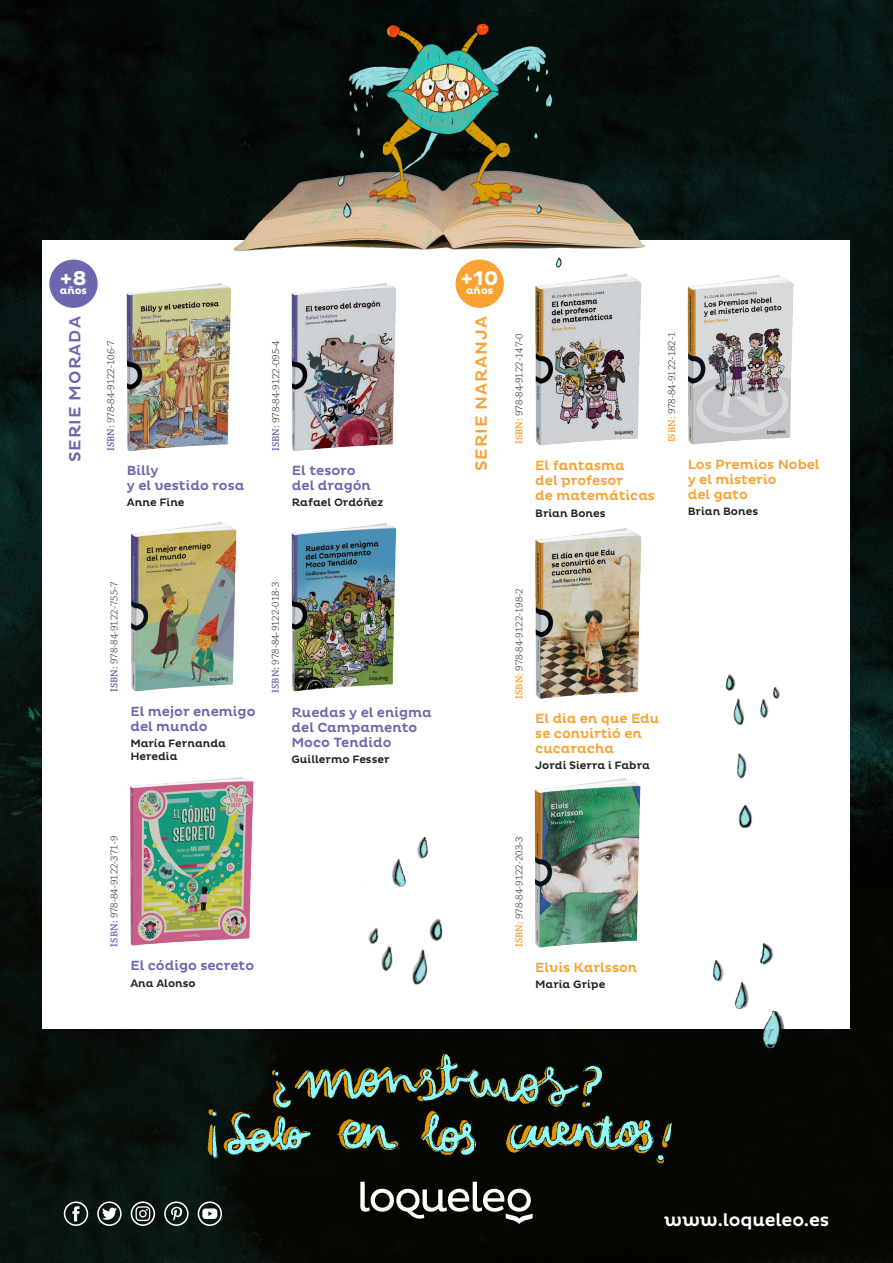
<style>
.page{position:relative;width:893px;height:1263px;background:#fff}
.page>*{position:absolute;margin:0;border:0;box-sizing:border-box;transform-origin:0 0}
.t1{font:700 20.25px "Pluto";color:#fff}
.t2{font:500 18px "Pluto";letter-spacing:-.01em;color:#fff}
.t3{font:500 16.5px "Pluto";letter-spacing:.055em;color:#f9a232}
.t4{font:500 16.5px "Pluto";letter-spacing:.055em;color:#6c67ae}
._00_titulo_libro_nar{font:500 13.5px/15px "Pluto";color:#f9a232}
._00_titulo_libro_mor{font:500 13.5px/15px "Pluto";color:#6c67ae}
._01_autor_libro{font:500 10.95px/12.3px "Pluto";color:#231f20}
._00_titulo_libro_nar-2{font:500 10.95px "Pluto";color:#231f20}
._04_texto_fichas_lib{font:300 10.5px "Chaparral Pro";color:#231f20}
.t5{font:700 10.5px "Pluto";color:#fff}
.s1{font-weight:600;color:#6c67ae}
.s2{font-weight:600;color:#f9a232}
</style>
<div class="page">
<img style="left:0;top:0;width:893px;height:1263px">
<div style="left:43px;top:240px;width:807px;height:789px;background:#fff"></div>
<img style="left:187px;top:1029px;width:512px;height:144px">
<img style="left:139px;top:0;width:614px;height:308px">
<svg style="left:360px;top:1182px;width:173px;height:42px"></svg>
<div style="left:131px;top:1201px;width:24px;height:25px;border:2px solid #fff;border-radius:50%"></div>
<svg style="left:135px;top:1206px;width:15px;height:15px"></svg>
<div style="left:198px;top:1201px;width:24px;height:25px;border:2px solid #fff;border-radius:50%"></div>
<svg style="left:202px;top:1208px;width:15px;height:11px"></svg>
<div style="left:64px;top:1201px;width:24px;height:25px;border:2px solid #fff;border-radius:50%"></div>
<svg style="left:72px;top:1206px;width:8px;height:15px"></svg>
<div style="left:97px;top:1201px;width:25px;height:25px;border:2px solid #fff;border-radius:50%"></div>
<svg style="left:102px;top:1207px;width:15px;height:13px"></svg>
<div style="left:164px;top:1201px;width:25px;height:25px;border:2px solid #fff;border-radius:50%"></div>
<svg style="left:171px;top:1206px;width:11px;height:15px"></svg>
<div style="left:49px;top:260px;width:49px;height:48px;background:#6c67ae;border-radius:50%"></div>
<div style="left:456px;top:260px;width:48px;height:48px;background:#f9a232;border-radius:50%"></div>
<img style="left:126px;top:270px;width:123px;height:181px">
<img style="left:272px;top:270px;width:142px;height:181px">
<img style="left:130px;top:522px;width:107px;height:170px">
<img style="left:291px;top:523px;width:106px;height:169px">
<img style="left:130px;top:777px;width:124px;height:169px">
<img style="left:534px;top:778px;width:107px;height:170px">
<img style="left:535px;top:528px;width:107px;height:171px">
<img style="left:517px;top:264px;width:143px;height:182px">
<img style="left:684px;top:266px;width:110px;height:179px">
<img style="left:725px;top:674px;width:55px;height:154px">
<img style="left:713px;top:943px;width:61px;height:58px">
<img style="left:368px;top:918px;width:75px;height:67px">
<img style="left:417px;top:836px;width:11px;height:21px">
<p class="t1" style="left:60px;top:266px;width:28px">+8</p>
<p class="t5" style="left:60px;top:284px;width:29px">años</p>
<p class="t4" style="left:66px;top:462px;width:147px;rotate:-90deg">SERIE MORADA</p>
<p class="_04_texto_fichas_lib" style="left:105px;top:451px;width:112px;rotate:-90deg"><span class="s1">ISBN:</span> 978-84-9122-106-7</p>
<p class="_00_titulo_libro_mor" style="left:127px;top:463px;width:119px">Billy<br>y el vestido rosa</p>
<p class="_01_autor_libro" style="left:127px;top:497px;width:59px">Anne Fine</p>
<p class="_04_texto_fichas_lib" style="left:270px;top:451px;width:112px;rotate:-90deg"><span class="s1">ISBN:</span> 978-84-9122-095-4</p>
<p class="_00_titulo_libro_mor" style="left:292px;top:463px;width:81px">El tesoro del dragón</p>
<p class="_01_autor_libro" style="left:292px;top:497px;width:93px">Rafael Ordóñez</p>
<p class="_04_texto_fichas_lib" style="left:109px;top:692px;width:112px;rotate:-90deg"><span class="s1">ISBN:</span> 978-84-9122-755-7</p>
<p class="_00_titulo_libro_mor" style="left:130px;top:704px;width:127px">El mejor enemigo del mundo</p>
<p class="_01_autor_libro" style="left:130px;top:738px;width:97px">María Fernanda<br>Heredia</p>
<p class="_04_texto_fichas_lib" style="left:270px;top:693px;width:112px;rotate:-90deg"><span class="s1">ISBN:</span> 978-84-9122-018-3</p>
<p class="_00_titulo_libro_mor" style="left:291px;top:705px;width:142px">Ruedas y el enigma del Campamento<br>Moco Tendido</p>
<p class="_01_autor_libro" style="left:291px;top:753px;width:100px">Guillermo Fesser</p>
<p class="_04_texto_fichas_lib" style="left:109px;top:946px;width:112px;rotate:-90deg"><span class="s1">ISBN:</span> 978-84-9122-371-9</p>
<p class="_00_titulo_libro_mor" style="left:130px;top:959px;width:125px">El código secreto</p>
<p class="_01_autor_libro" style="left:130px;top:977px;width:67px">Ana Alonso</p>
<p class="t1" style="left:461px;top:266px;width:39px">+10</p>
<p class="t5" style="left:466px;top:284px;width:29px">años</p>
<p class="t3" style="left:472px;top:471px;width:156px;rotate:-90deg">SERIE NARANJA</p>
<p class="_04_texto_fichas_lib" style="left:513px;top:444px;width:112px;rotate:-90deg"><span class="s2">ISBN:</span> 978-84-9122-147-0</p>
<p class="_00_titulo_libro_nar" style="left:535px;top:459px;width:121px">El fantasma<br>del profesor<br>de matemáticas</p>
<p class="_01_autor_libro" style="left:535px;top:507px;width:72px">Brian Bones</p>
<p class="_04_texto_fichas_lib" style="left:666px;top:442px;width:112px;rotate:-90deg"><span class="s2">ISBN:</span> 978-84-9122-182-1</p>
<p class="_00_titulo_libro_nar" style="left:688px;top:457px;width:133px">Los Premios Nobel y el misterio<br>del gato</p>
<p class="_00_titulo_libro_nar-2" style="left:688px;top:505px;width:72px">Brian Bones</p>
<p class="_04_texto_fichas_lib" style="left:513px;top:699px;width:112px;rotate:-90deg"><span class="s2">ISBN:</span> 978-84-9122-198-2</p>
<p class="_00_titulo_libro_nar" style="left:535px;top:711px;width:125px">El día en que Edu se convirtió en cucaracha</p>
<p class="_01_autor_libro" style="left:535px;top:759px;width:116px">Jordi Sierra i Fabra</p>
<p class="_04_texto_fichas_lib" style="left:513px;top:947px;width:112px;rotate:-90deg"><span class="s2">ISBN:</span> 978-84-9122-203-3</p>
<p class="_00_titulo_libro_nar" style="left:535px;top:960px;width:104px">Elvis Karlsson</p>
<p class="_01_autor_libro" style="left:535px;top:979px;width:72px">Maria Gripe</p>
<p class="t2" style="left:664px;top:1209px;width:166px">www.loqueleo.es</p>
</div>
